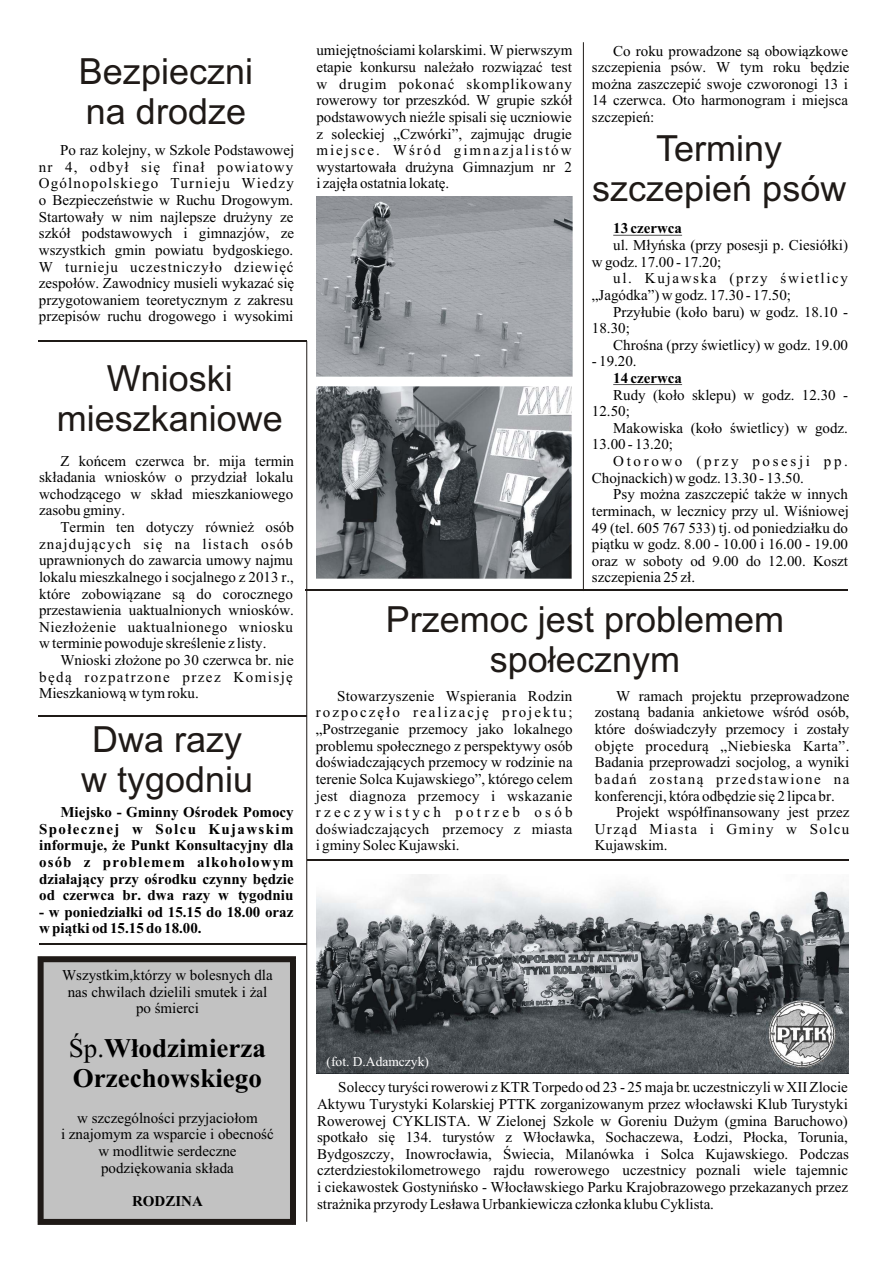
<style>
.page{position:relative;width:894px;height:1263px;background:#fff}
.page>*{position:absolute;margin:0;border:0;box-sizing:border-box;transform-origin:0 0}
.t1{font:36px/40.2px "Arial CE";color:#1f1a17;text-align:center}
.t2{font:700 27px/29.8px "Times New Roman CE";color:#000}
.t3{font:15px/16.6px "Times New Roman CE";color:#000;text-align:justify}
.t4{font:700 15px/16.6px "Times New Roman CE";color:#000;text-align:justify}
.t5{font:15px/16.6px "Times New Roman CE";letter-spacing:.11em;color:#000}
.t6{font:15px "Times New Roman CE";letter-spacing:.03em;color:#000}
.t7{font:15px "Times New Roman CE";letter-spacing:.1em;color:#000}
.t8{font:15px "Times New Roman CE";letter-spacing:.09em;color:#000}
.t9{font:13.5px "Times New Roman CE";color:#fff}
.s1{font-weight:400}
</style>
<div class="page">
<svg style="left:38px;top:956px;width:258px;height:269px"></svg>
<hr style="left:613px;top:235px;width:69px;height:1px;background:#000">
<hr style="left:613px;top:384px;width:69px;height:1px;background:#000">
<hr style="left:305px;top:590px;width:543px;height:1px;background:#1f1a17">
<hr style="left:307px;top:341px;width:1px;height:881px;background:#1f1a17">
<hr style="left:583px;top:42px;width:1px;height:549px;background:#1f1a17">
<hr style="left:39px;top:944px;width:267px;height:1px;background:#1f1a17">
<hr style="left:39px;top:715px;width:268px;height:1px;background:#1f1a17">
<img style="left:316px;top:875px;width:532px;height:198px">
<hr style="left:307px;top:859px;width:542px;height:2px;background:#1f1a17">
<img style="left:767px;top:999px;width:70px;height:69px">
<hr style="left:39px;top:340px;width:268px;height:2px;background:#1f1a17">
<img style="left:317px;top:196px;width:255px;height:181px">
<img style="left:316px;top:387px;width:256px;height:192px">
<h1 class="t1" style="left:79px;top:55px;width:176px;text-align:left">Bezpieczni na drodze</h1>
<p class="t3" style="left:39px;top:143px;width:257px;text-indent:21px">Po raz kolejny, w Szkole Podstawowej nr 4, odby³ siê fina³ powiatowy Ogólnopolskiego Turnieju Wiedzy o Bezpieczeñstwie w Ruchu Drogowym.<br>Startowa³y w nim najlepsze dru¿yny ze szkó³ podstawowych i gimnazjów, ze wszystkich gmin powiatu bydgoskiego.<br>W turnieju uczestniczy³o dziewiêæ zespo³ów. Zawodnicy musieli wykazaæ siê przygotowaniem teoretycznym z zakresu przepisów ruchu drogowego i wysokimi</p>
<h1 class="t1" style="left:57px;top:362px;width:228px">Wnioski mieszkaniowe</h1>
<p class="t3" style="left:39px;top:454px;width:256px;text-indent:21px">Z koñcem czerwca br. mija termin sk³adania wniosków o przydzia³ lokalu wchodz¹cego w sk³ad mieszkaniowego zasobu gminy.</p>
<p class="t3" style="left:39px;top:520px;width:256px;text-indent:21px">Termin ten dotyczy równie¿ osób znajduj¹cych siê na listach osób uprawnionych do zawarcia umowy najmu lokalu mieszkalnego i socjalnego z 2013 r., które zobowi¹zane s¹ do corocznego przestawienia uaktualnionych wniosków.<br>Niez³o¿enie uaktualnionego wniosku w terminie powoduje skreœlenie z listy.</p>
<p class="t3" style="left:39px;top:653px;width:256px;text-indent:21px">Wnioski z³o¿one po 30 czerwca br. nie bêd¹ rozpatrzone przez Komisjê Mieszkaniow¹ w tym roku.</p>
<h1 class="t1" style="left:81px;top:722px;width:174px">Dwa razy w tygodniu</h1>
<p class="t4" style="left:39px;top:805px;width:256px;text-indent:21px">Miejsko - Gminny Oœrodek Pomocy Spo³ecznej w Solcu Kujawskim informuje, ¿e Punkt Konsultacyjny dla osób z problemem alkoholowym dzia³aj¹cy przy oœrodku czynny bêdzie od czerwca br. dwa razy w tygodniu</p>
<p class="t4" style="left:39px;top:905px;width:256px">- w poniedzia³ki od 15.15 do 18.00 oraz w pi¹tki od 15.15 do 18.00.</p>
<p class="t3" style="left:62px;top:968px;width:212px;text-align:center">Wszystkim,którzy w bolesnych dla nas chwilach dzielili smutek i ¿al po œmierci</p>
<h2 class="t2" style="left:69px;top:1036px;width:199px"><span class="s1">Œp.</span>W³odzimierza<br>Orzechowskiego</h2>
<p class="t3" style="left:61px;top:1111px;width:214px;text-align:center">w szczególnoœci przyjacio³om<br>i znajomym za wsparcie i obecnoœæ w modlitwie serdeczne podziêkowania sk³ada</p>
<p class="t4" style="left:132px;top:1194px;width:72px">RODZINA</p>
<p class="t3" style="left:316px;top:44px;width:257px">umiejêtnoœciami kolarskimi. W pierwszym etapie konkursu nale¿a³o rozwi¹zaæ test w drugim pokonaæ skomplikowany rowerowy tor przeszkód. W grupie szkó³ podstawowych nieŸle spisali siê uczniowie z soleckiej „Czwórki”, zajmuj¹c drugie miejsce. Wœród gimnazjalistów wystartowa³a dru¿yna Gimnazjum nr 2 i zajê³a ostatnia lokatê.</p>
<p class="t3" style="left:592px;top:44px;width:259px;text-indent:21px">Co roku prowadzone s¹ obowi¹zkowe szczepienia psów. W tym roku bêdzie mo¿na zaszczepiæ swoje czworonogi 13 i 14 czerwca. Oto harmonogram i miejsca szczepieñ:</p>
<h1 class="t1" style="left:592px;top:132px;width:256px">Terminy szczepieñ psów</h1>
<p class="t4" style="left:613px;top:222px;width:70px">13 czerwca</p>
<p class="t3" style="left:592px;top:238px;width:258px;text-indent:21px">ul. M³yñska (przy posesji p. Ciesió³ki) w godz. 17.00 - 17.20;</p>
<p class="t5" style="left:592px;top:271px;width:258px;text-indent:21px">ul. Kujawska (przy œwietlicy „Jagódka”) w godz. 17.30 - 17.50;</p>
<p class="t3" style="left:592px;top:305px;width:258px;text-indent:21px">Przy³ubie (ko³o baru) w godz. 18.10 -<br>18.30;</p>
<p class="t3" style="left:613px;top:338px;width:236px">Chroœna (przy œwietlicy) w godz. 19.00</p>
<p class="t3" style="left:592px;top:354px;width:46px">- 19.20.</p>
<p class="t4" style="left:613px;top:371px;width:70px">14 czerwca</p>
<p class="t3" style="left:592px;top:388px;width:258px;text-indent:21px">Rudy (ko³o sklepu) w godz. 12.30 -<br>12.50;</p>
<p class="t3" style="left:592px;top:421px;width:258px;text-indent:21px">Makowiska (ko³o œwietlicy) w godz.<br>13.00 - 13.20;</p>
<p class="t3" style="left:592px;top:454px;width:258px;text-indent:21px">Otorowo (przy posesji pp.<br>Chojnackich) w godz. 13.30 - 13.50.</p>
<p class="t3" style="left:592px;top:487px;width:258px;text-indent:21px">Psy mo¿na zaszczepiæ tak¿e w innych terminach, w lecznicy przy ul. Wiœniowej 49 (tel. 605 767 533) tj. od poniedzia³ku do pi¹tku w godz. 8.00 - 10.00 i 16.00 - 19.00 oraz w soboty od 9.00 do 12.00. Koszt szczepienia 25 z³.</p>
<h1 class="t1" style="left:386px;top:603px;width:400px">Przemoc jest problemem spo³ecznym</h1>
<p class="t3" style="left:316px;top:689px;width:258px;text-indent:21px">Stowarzyszenie Wspierania Rodzin rozpoczê³o realizacjê projektu; „Postrzeganie przemocy jako lokalnego problemu spo³ecznego z perspektywy osób doœwiadczaj¹cych przemocy w rodzinie na terenie Solca Kujawskiego”, którego celem jest diagnoza przemocy i wskazanie rzeczywistych potrzeb osób doœwiadczaj¹cych przemocy z miasta i gminy Solec Kujawski.</p>
<p class="t3" style="left:616px;top:689px;width:235px">W ramach projektu przeprowadzone</p>
<p class="t3" style="left:595px;top:706px;width:256px">zostan¹ badania ankietowe wœród osób,</p>
<p class="t3" style="left:595px;top:722px;width:256px">które doœwiadczy³y przemocy i zosta³y</p>
<p class="t6" style="left:595px;top:740px;width:256px">objête procedur¹ „Niebieska Karta”.</p>
<p class="t3" style="left:595px;top:755px;width:256px">Badania przeprowadzi socjolog, a wyniki</p>
<p class="t7" style="left:595px;top:773px;width:256px">badañ zostan¹ przedstawione na</p>
<p class="t3" style="left:595px;top:789px;width:242px">konferencji, która odbêdzie siê 2 lipca br.</p>
<p class="t3" style="left:616px;top:805px;width:235px">Projekt wspó³finansowany jest przez</p>
<p class="t8" style="left:595px;top:823px;width:256px">Urz¹d Miasta i Gminy w Solcu</p>
<p class="t3" style="left:595px;top:838px;width:74px">Kujawskim.</p>
<p class="t9" style="left:327px;top:1056px;width:104px">(fot. D.Adamczyk)</p>
<p class="t3" style="left:317px;top:1080px;width:533px;text-indent:21px">Soleccy turyœci rowerowi z KTR Torpedo od 23 - 25 maja br. uczestniczyli w XII Zlocie Aktywu Turystyki Kolarskiej PTTK zorganizowanym przez w³oc³awski Klub Turystyki Rowerowej CYKLISTA. W Zielonej Szkole w Goreniu Du¿ym (gmina Baruchowo) spotka³o siê 134. turystów z W³oc³awka, Sochaczewa, £odzi, P³ocka, Torunia, Bydgoszczy, Inowroc³awia, Œwiecia, Milanówka i Solca Kujawskiego. Podczas czterdziestokilometrowego rajdu rowerowego uczestnicy poznali wiele tajemnic i ciekawostek Gostyniñsko - W³oc³awskiego Parku Krajobrazowego przekazanych przez stra¿nika przyrody Les³awa Urbankiewicza cz³onka klubu Cyklista.</p>
</div>
